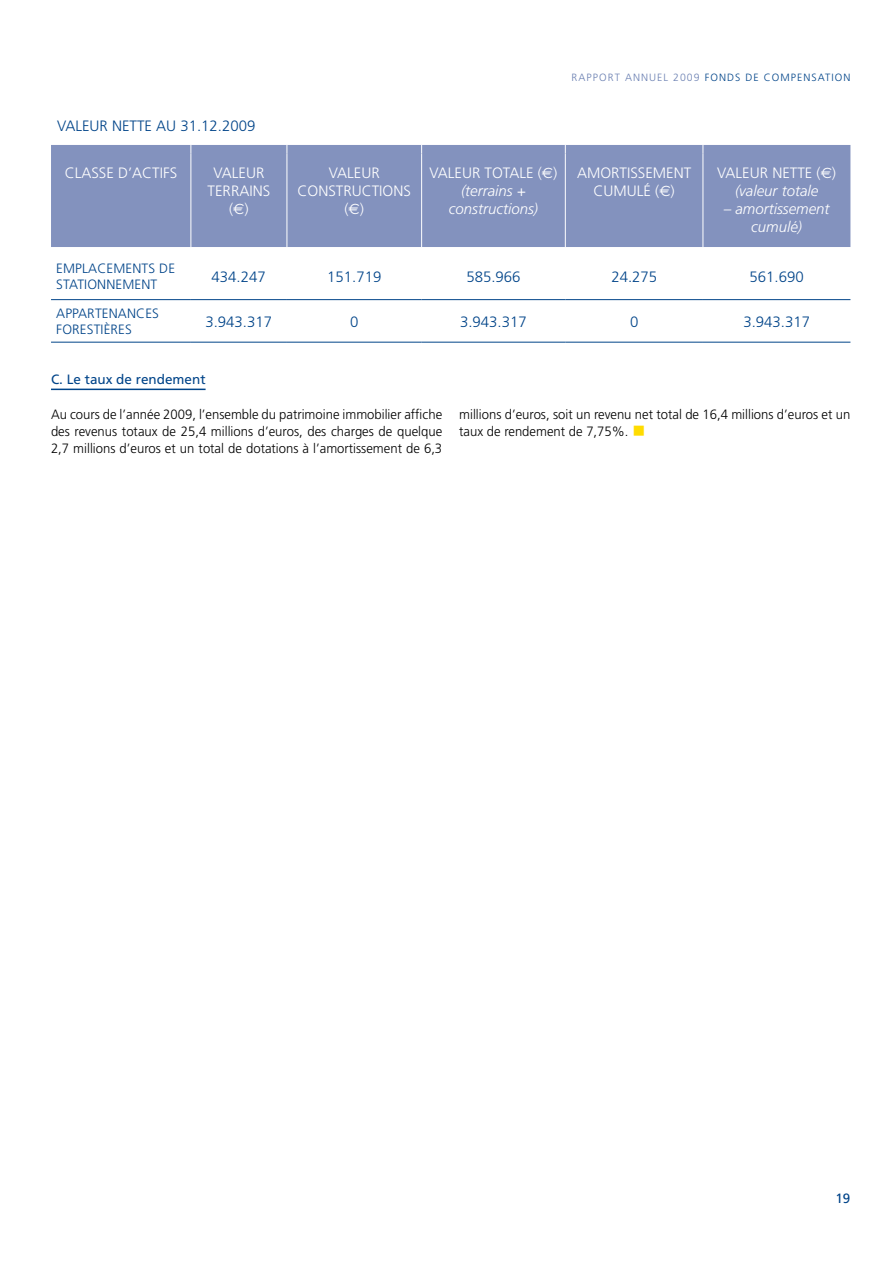
<style>
.page{position:relative;width:893px;height:1263px;background:#fff}
.page>*{position:absolute;margin:0;border:0;box-sizing:border-box;transform-origin:0 0}
.t1{font:300 15px/18px "Frutiger";letter-spacing:-.055em;color:#fff}
.t2{font:300 15px "Frutiger";color:#004489}
.t3{font:italic 300 15px/18px "Frutiger";color:#fff;text-align:center}
.t4{font:300 13.5px/17.2px "Frutiger";color:#000;text-align:justify}
.t5{font:300 13.5px/16.2px "Frutiger";color:#004489}
.t6{font:13.5px "Frutiger";color:#004489}
.t7{font:300 10.5px "Frutiger";letter-spacing:.1em;color:#004489}
.s1{font-family:"Euro Sans";font-weight:400}
.s2{color:#6b80b2}
.s3{font-style:normal}
.s4{font-family:"Euro Sans";font-weight:400;font-style:normal}
.s5{color:#ffdc00}
</style>
<div class="page">
<hr style="left:51px;top:389px;width:155px;height:1px;background:#004489">
<div style="left:51px;top:145px;width:799px;height:102px;background:#8392be"></div>
<hr style="left:287px;top:153px;width:1px;height:94px;background:#fff">
<hr style="left:421px;top:153px;width:1px;height:94px;background:#fff">
<hr style="left:51px;top:299px;width:140px;height:1px;background:#004489">
<hr style="left:191px;top:299px;width:96px;height:1px;background:#004489">
<hr style="left:287px;top:299px;width:135px;height:1px;background:#004489">
<hr style="left:422px;top:299px;width:143px;height:1px;background:#004489">
<hr style="left:565px;top:299px;width:138px;height:1px;background:#004489">
<hr style="left:703px;top:299px;width:147px;height:1px;background:#004489">
<hr style="left:51px;top:342px;width:140px;height:1px;background:#004489">
<hr style="left:191px;top:342px;width:96px;height:1px;background:#004489">
<hr style="left:287px;top:342px;width:135px;height:1px;background:#004489">
<hr style="left:422px;top:342px;width:143px;height:1px;background:#004489">
<hr style="left:565px;top:342px;width:138px;height:1px;background:#004489">
<hr style="left:703px;top:342px;width:147px;height:1px;background:#004489">
<hr style="left:565px;top:153px;width:1px;height:94px;background:#fff">
<hr style="left:703px;top:153px;width:1px;height:94px;background:#fff">
<hr style="left:191px;top:153px;width:1px;height:94px;background:#fff">
<p class="t2" style="left:57px;top:117px;width:18px">Valeur</p>
<p class="t2" style="left:112px;top:117px;width:9px">nette</p>
<p class="t2" style="left:156px;top:117px;width:101px">au 31.12.2009</p>
<p class="t1" style="left:65px;top:164px;width:19px">Classe</p>
<p class="t1" style="left:118px;top:164px;width:23px">d’actifs</p>
<p class="t1" style="left:213px;top:164px;width:18px">Valeur</p>
<p class="t1" style="left:208px;top:182px;width:9px">terrains</p>
<p class="t1" style="left:229px;top:200px;width:21px">(<span class="s1">€</span>)</p>
<p class="t7" style="left:572px;top:71px;width:280px"><span class="s2">RAPPORT ANNUEL 2009</span> FONDS DE COMPENSATION</p>
<p class="t1" style="left:329px;top:164px;width:18px">Valeur</p>
<p class="t1" style="left:298px;top:182px;width:10px">constructions</p>
<p class="t1" style="left:344px;top:200px;width:21px">(<span class="s1">€</span>)</p>
<p class="t1" style="left:430px;top:164px;width:18px">Valeur</p>
<p class="t1" style="left:485px;top:164px;width:9px">totale</p>
<p class="t1" style="left:538px;top:164px;width:21px">(<span class="s1">€</span>)</p>
<p class="t3" style="left:449px;top:182px;width:91px">(terrains + constructions)</p>
<p class="t1" style="left:593px;top:164px;width:11px;text-indent:-16px">Amortissement cumulé</p>
<p class="t1" style="left:655px;top:182px;width:21px">(<span class="s1">€</span>)</p>
<p class="t3" style="left:735px;top:164px;width:103px;text-align:left;text-indent:81px"><span class="s3">(</span><span class="s4">€</span><span class="s3">) </span>(valeur totale</p>
<p class="t3" style="left:724px;top:200px;width:107px">– amortissement cumulé)</p>
<p class="t1" style="left:717px;top:164px;width:18px">Valeur</p>
<p class="t1" style="left:772px;top:164px;width:9px">nette</p>
<p class="t5" style="left:56px;top:260px;width:17px">Emplacements</p>
<p class="t5" style="left:159px;top:260px;width:8px">de</p>
<p class="t5" style="left:56px;top:277px;width:9px">stationnement</p>
<p class="t2" style="left:212px;top:268px;width:56px">434.247</p>
<p class="t2" style="left:327px;top:268px;width:56px">151.719</p>
<p class="t2" style="left:466px;top:268px;width:56px">585.966</p>
<p class="t2" style="left:611px;top:268px;width:47px">24.275</p>
<p class="t2" style="left:750px;top:268px;width:56px">561.690</p>
<p class="t5" style="left:56px;top:305px;width:18px">Appartenances forestières</p>
<p class="t2" style="left:205px;top:313px;width:68px">3.943.317</p>
<p class="t2" style="left:350px;top:313px;width:10px">0</p>
<p class="t2" style="left:460px;top:313px;width:68px">3.943.317</p>
<p class="t2" style="left:630px;top:313px;width:10px">0</p>
<p class="t2" style="left:743px;top:313px;width:68px">3.943.317</p>
<p class="t6" style="left:51px;top:372px;width:156px">C. Le taux de rendement</p>
<p class="t4" style="left:51px;top:405px;width:393px">Au cours de l’année 2009, l’ensemble du patrimoine immobilier affiche des revenus totaux de 25,4 millions d’euros, des charges de quelque 2,7 millions d’euros et un total de dotations à l’amortissement de 6,3</p>
<p class="t4" style="left:459px;top:405px;width:393px">millions d’euros, soit un revenu net total de 16,4 millions d’euros et un taux de rendement de 7,75%. <span class="s5">■</span></p>
<p class="t6" style="left:835px;top:1190px;width:17px">19</p>
</div>
